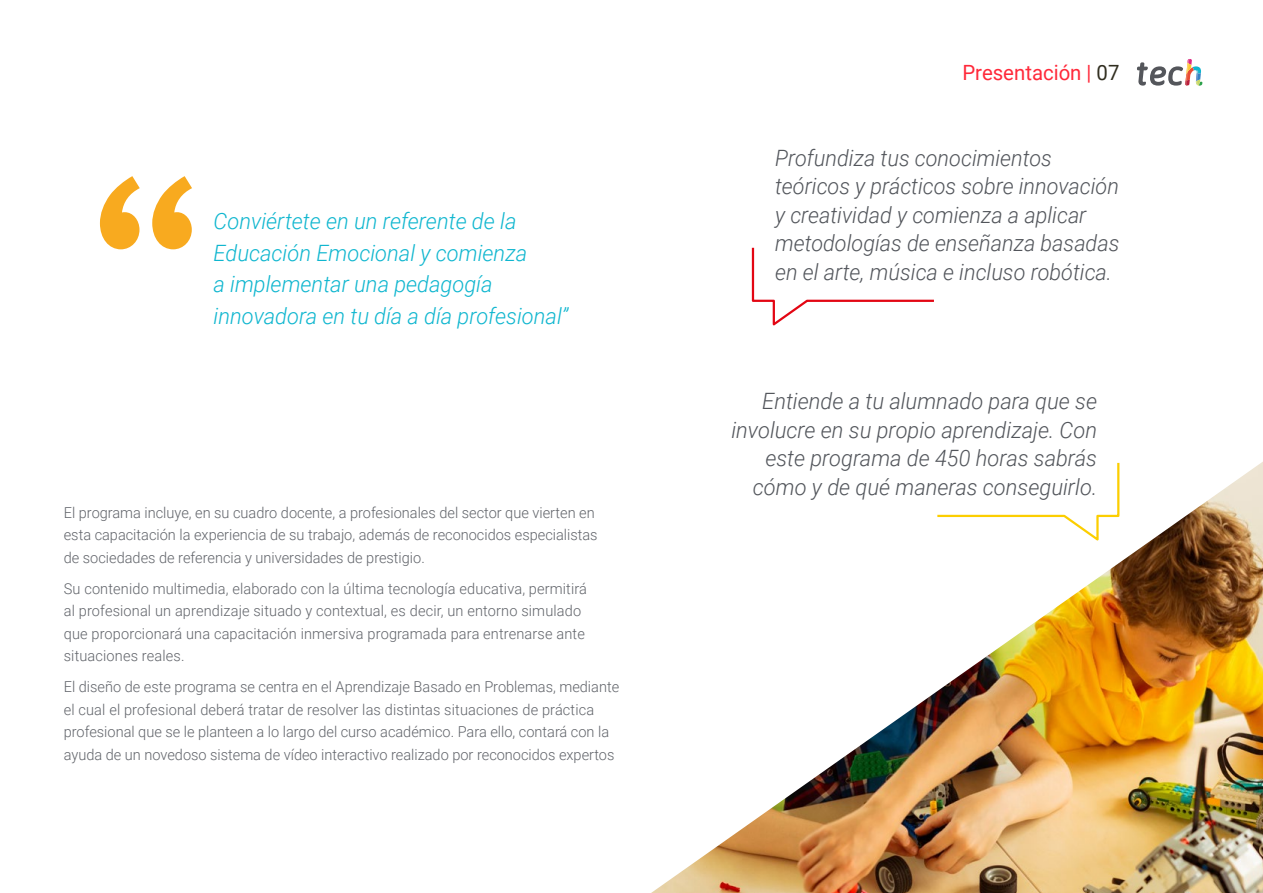
<style>
.page{position:relative;width:1263px;height:893px;background:#fff}
.page>*{position:absolute;margin:0;border:0;box-sizing:border-box;transform-origin:0 0}
.t1{font:italic 300 22.5px/28.5px "Roboto";color:#52555b;scale:.96 1}
.t2{font:italic 300 22.5px/28.5px "Roboto";color:#52555b;text-align:right}
.t3{font:italic 300 22.5px/31.5px "Roboto";color:#0fb6cf}
.t4{font:21px "Roboto";color:#ff293a}
.t5{font:300 15px/22.5px "Roboto";color:#61646a}
.s1{color:#312e20}
</style>
<div class="page">
<svg style="left:100px;top:176px;width:92px;height:73px"></svg>
<img style="left:651px;top:462px;width:612px;height:431px">
<svg style="left:751px;top:247px;width:183px;height:79px"></svg>
<svg style="left:1137px;top:59px;width:65px;height:27px"></svg>
<svg style="left:935px;top:462px;width:185px;height:82px"></svg>
<h1 class="t3" style="left:214px;top:205px;width:356px">Conviértete en un referente de la Educación Emocional y comienza<br>a implementar una pedagogía innovadora en tu día a día profesional”</h1>
<p class="t5" style="left:64px;top:501px;width:535px">El programa incluye, en su cuadro docente, a profesionales del sector que vierten en esta capacitación la experiencia de su trabajo, además de reconocidos especialistas de sociedades de referencia y universidades de prestigio.</p>
<p class="t5" style="left:64px;top:577px;width:525px">Su contenido multimedia, elaborado con la última tecnología educativa, permitirá al profesional un aprendizaje situado y contextual, es decir, un entorno simulado que proporcionará una capacitación inmersiva programada para entrenarse ante situaciones reales.</p>
<p class="t5" style="left:64px;top:675px;width:557px">El diseño de este programa se centra en el Aprendizaje Basado en Problemas, mediante el cual el profesional deberá tratar de resolver las distintas situaciones de práctica profesional que se le planteen a lo largo del curso académico. Para ello, contará con la ayuda de un novedoso sistema de vídeo interactivo realizado por reconocidos expertos</p>
<h2 class="t4" style="left:962px;top:57px;width:159px">Presentación | <span class="s1">07</span></h2>
<h1 class="t1" style="left:775px;top:143px;width:360px">Profundiza tus conocimientos teóricos y prácticos sobre innovación y creatividad y comienza a aplicar metodologías de enseñanza basadas en el arte, música e incluso robótica.</h1>
<h1 class="t2" style="left:731px;top:386px;width:367px">Entiende a tu alumnado para que se involucre en su propio aprendizaje. Con este programa de 450 horas sabrás cómo y de qué maneras conseguirlo.</h1>
</div>
